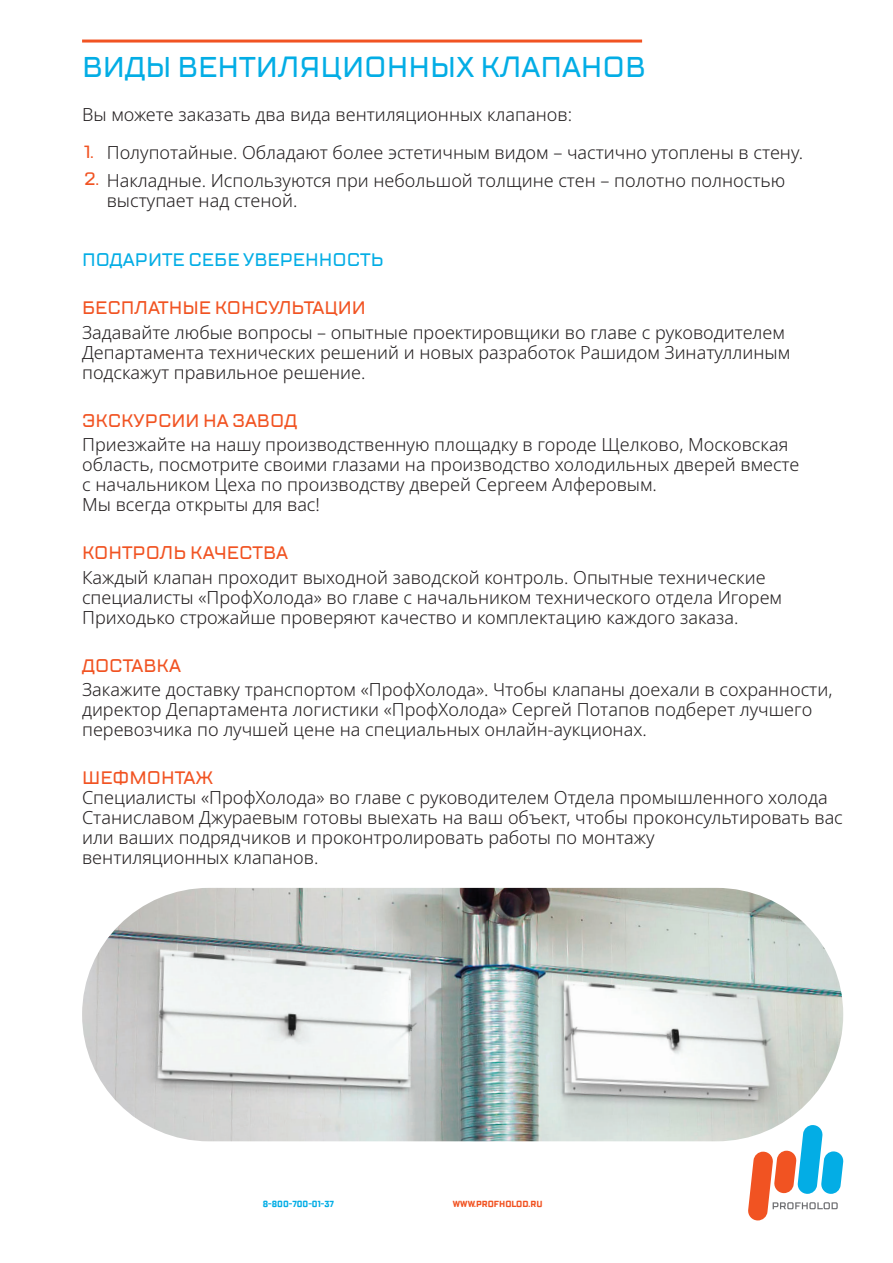
<style>
.page{position:relative;width:893px;height:1263px;background:#fff}
.page>*{position:absolute;margin:0;border:0;box-sizing:border-box;transform-origin:0 0}
.t1{font:500 28.5px "TT Lakes";color:#03ade5}
.t2{font:300 18px/20px "Noto Sans";color:#231f20}
.t3{font:500 18px "TT Lakes";color:#f15322}
.t4{font:500 18px "TT Lakes";color:#03ade5}
.t5{font:700 9px "TT Lakes Condensed";color:#f15322}
.t6{font:700 9px "TT Lakes Condensed";color:#03ade5}
.s1{font-family:"TT Lakes";font-weight:500;color:#f15322}
</style>
<div class="page">
<hr style="left:82px;top:40px;width:560px;height:3px;background:#f15322">
<img style="left:82px;top:888px;width:761px;height:253px;border-radius:127px">
<svg style="left:748px;top:1125px;width:96px;height:95px"></svg>
<h1 class="t1" style="left:82px;top:49px;width:565px">ВИДЫ ВЕНТИЛЯЦИОННЫХ КЛАПАНОВ</h1>
<p class="t2" style="left:82px;top:105px;width:491px">Вы можете заказать два вида вентиляционных клапанов:</p>
<p class="t2" style="left:84px;top:143px;width:720px"><span class="s1">1.</span> Полупотайные. Обладают более эстетичным видом – частично утоплены в стену.</p>
<p class="t2" style="left:107px;top:171px;width:680px;text-indent:-23px"><span class="s1">2.</span> Накладные. Используются при небольшой толщине стен – полотно полностью выступает над стеной.</p>
<p class="t4" style="left:82px;top:248px;width:303px">ПОДАРИТЕ СЕБЕ УВЕРЕННОСТЬ</p>
<p class="t3" style="left:82px;top:297px;width:285px">БЕСПЛАТНЫЕ КОНСУЛЬТАЦИИ</p>
<p class="t2" style="left:82px;top:323px;width:709px">Задавайте любые вопросы – опытные проектировщики во главе с руководителем<br>Департамента технических решений и новых разработок Рашидом Зинатуллиным подскажут правильное решение.</p>
<p class="t3" style="left:82px;top:409px;width:217px">ЭКСКУРСИИ НА ЗАВОД</p>
<p class="t2" style="left:82px;top:435px;width:719px">Приезжайте на нашу производственную площадку в городе Щелково, Московская область, посмотрите своими глазами на производство холодильных дверей вместе с начальником Цеха по производству дверей Сергеем Алферовым.<br>Мы всегда открыты для вас!</p>
<p class="t3" style="left:82px;top:542px;width:208px">КОНТРОЛЬ КАЧЕСТВА</p>
<p class="t2" style="left:82px;top:567px;width:701px">Каждый клапан проходит выходной заводской контроль. Опытные технические специалисты «ПрофХолода» во главе с начальником технического отдела Игорем<br>Приходько строжайше проверяют качество и комплектацию каждого заказа.</p>
<p class="t3" style="left:82px;top:654px;width:100px">ДОСТАВКА</p>
<p class="t2" style="left:82px;top:680px;width:752px">Закажите доставку транспортом «ПрофХолода». Чтобы клапаны доехали в сохранности, директор Департамента логистики «ПрофХолода» Сергей Потапов подберет лучшего перевозчика по лучшей цене на специальных онлайн-аукционах.</p>
<p class="t3" style="left:82px;top:767px;width:133px">ШЕФМОНТАЖ</p>
<p class="t2" style="left:82px;top:788px;width:762px">Специалисты «ПрофХолода» во главе с руководителем Отдела промышленного холода Станиславом Джураевым готовы выехать на ваш объект, чтобы проконсультировать вас или ваших подрядчиков и проконтролировать работы по монтажу<br>вентиляционных клапанов.</p>
<p class="t6" style="left:263px;top:1198px;width:73px">8-800-700-01-37</p>
<p class="t5" style="left:453px;top:1198px;width:91px">WWW.PROFHOLOD.RU</p>
</div>
